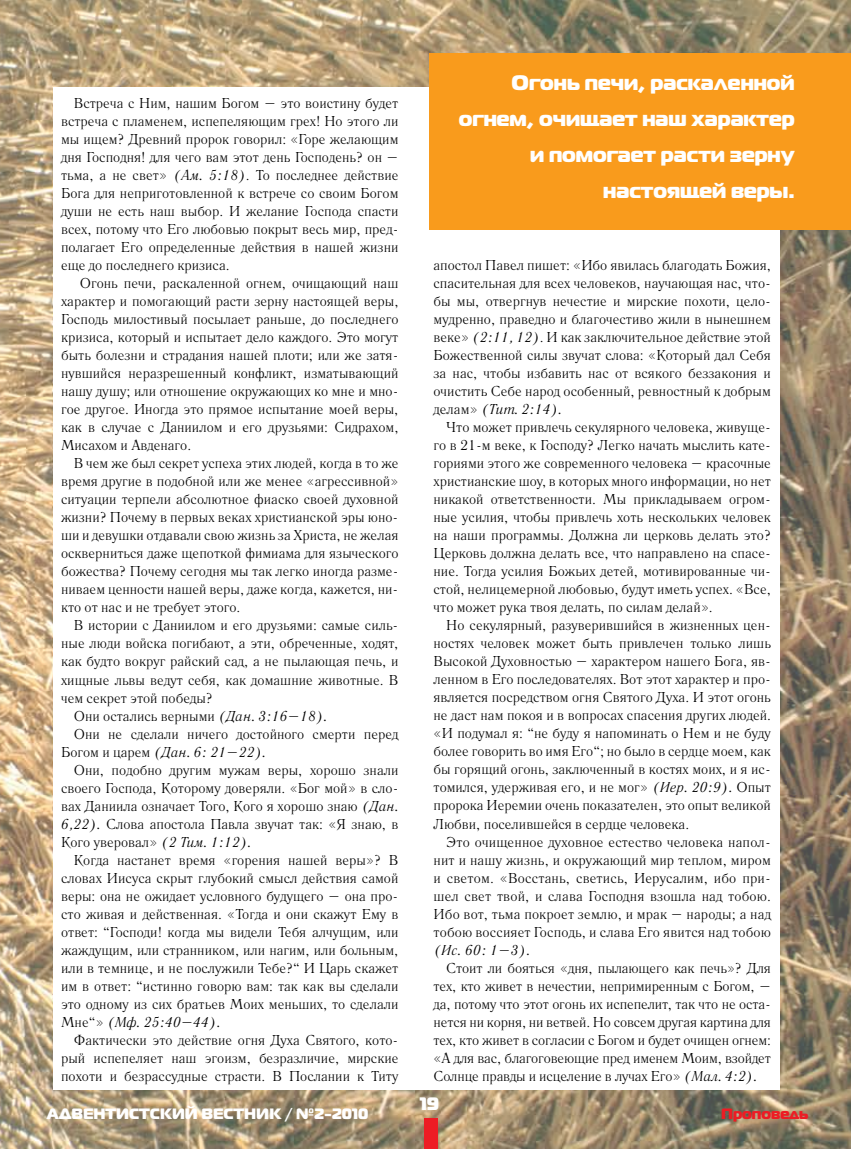
<style>
.page{position:relative;width:851px;height:1149px;background:#fff}
.page>*{position:absolute;margin:0;border:0;box-sizing:border-box;transform-origin:0 0}
.t1{font:21px/36px "Magistral Black C";color:#fff;text-align:right}
.t2{font:18px "Magistral Black C";color:#fff}
.t3{font:15px "Magistral Black C";color:#fff}
.t4{font:15px "Magistral Black C";color:#ed1c24}
.t5{font:14.25px/18px "Literaturnaya C";color:#000;text-align:justify}
.t6{font:italic 14.25px "Literaturnaya C";color:#000}
.s1{font-style:italic}
.s2{font-style:normal}
</style>
<div class="page">
<img style="left:0;top:0;width:850px;height:1148px">
<div style="left:424px;top:1117px;width:13px;height:31px;background:#ed1c24"></div>
<div style="left:53px;top:87px;width:726px;height:1002px;background:#fff"></div>
<div style="left:429px;top:53px;width:421px;height:177px;background:#f99b1c"></div>
<p class="t5" style="left:61px;top:94px;width:339px;text-indent:13px">Встреча с Ним, нашим Богом – это воистину будет встреча с пламенем, испепеляющим грех! Но этого ли мы ищем? Древний пророк говорил: «Горе желающим дня Господня! для чего вам этот день Господень? он – тьма, а не свет» <span class="s1">(Ам. 5:18)</span>. То последнее действие Бога для неприготовленной к встрече со своим Богом души не есть наш выбор. И желание Господа спасти всех, потому что Его любовью покрыт весь мир, пред&shy;полагает Его определенные действия в нашей жизни еще до последнего кризиса.</p>
<p class="t5" style="left:61px;top:274px;width:339px;text-indent:19px">Огонь печи, раскаленной огнем, очищающий наш характер и помогающий расти зерну настоящей веры, Господь милостивый посылает раньше, до последнего кризиса, который и испытает дело каждого. Это могут быть болезни и страдания нашей плоти; или же затя&shy;нувшийся неразрешенный конфликт, изматывающий нашу душу; или отношение окружающих ко мне и мно&shy;гое другое. Иногда это прямое испытание моей веры, как в случае с Даниилом и его друзьями: Сидрахом, Мисахом и Авденаго.</p>
<p class="t5" style="left:61px;top:454px;width:339px;text-indent:13px">В чем же был секрет успеха этих людей, когда в то же время другие в подобной или же менее «агрессивной» ситуации терпели абсолютное фиаско своей духовной жизни? Почему в первых веках христианской эры юно&shy;ши и девушки отдавали свою жизнь за Христа, не желая оскверниться даже щепоткой фимиама для языческого божества? Почему сегодня мы так легко иногда разме&shy;ниваем ценности нашей веры, даже когда, кажется, ни&shy;кто от нас и не требует этого.</p>
<p class="t5" style="left:74px;top:616px;width:326px">В истории с Даниилом и его друзьями: самые силь-</p>
<p class="t5" style="left:61px;top:634px;width:339px">ные люди войска погибают, а эти, обреченные, ходят,</p>
<p class="t5" style="left:61px;top:652px;width:339px">как будто вокруг райский сад, а не пылающая печь, и</p>
<p class="t5" style="left:61px;top:670px;width:339px">хищные львы ведут себя, как домашние животные. В</p>
<p class="t5" style="left:61px;top:688px;width:153px">чем секрет этой победы?</p>
<p class="t5" style="left:74px;top:706px;width:255px">Они остались верными <span class="s1">(Дан. 3:16–18).</span></p>
<p class="t5" style="left:74px;top:724px;width:326px">Они не сделали ничего достойного смерти перед</p>
<p class="t6" style="left:61px;top:743px;width:206px"><span class="s2">Богом и царем</span> (Дан. 6: 21–22).</p>
<p class="t5" style="left:74px;top:760px;width:326px">Они, подобно другим мужам веры, хорошо знали</p>
<p class="t5" style="left:61px;top:778px;width:339px">своего Господа, Которому доверяли. «Бог мой» в сло-</p>
<p class="t5" style="left:61px;top:796px;width:339px">вах Даниила означает Того, Кого я хорошо знаю <span class="s1">(Дан.</span></p>
<p class="t5" style="left:61px;top:814px;width:339px"><span class="s1">6,22).</span> Слова апостола Павла звучат так: «Я знаю, в</p>
<p class="t5" style="left:61px;top:832px;width:192px">Кого уверовал» <span class="s1">(2 Тим. 1:12).</span></p>
<p class="t5" style="left:74px;top:850px;width:326px">Когда настанет время «горения нашей веры»? В</p>
<p class="t5" style="left:61px;top:868px;width:339px">словах Иисуса скрыт глубокий смысл действия самой</p>
<p class="t5" style="left:61px;top:886px;width:339px">веры: она не ожидает условного будущего – она про-</p>
<p class="t5" style="left:61px;top:904px;width:339px">сто живая и действенная. «Тогда и они скажут Ему в</p>
<p class="t5" style="left:61px;top:922px;width:339px">ответ: “Господи! когда мы видели Тебя алчущим, или</p>
<p class="t5" style="left:61px;top:940px;width:339px">жаждущим, или странником, или нагим, или больным,</p>
<p class="t5" style="left:61px;top:958px;width:339px">или в темнице, и не послужили Тебе?“ И Царь скажет</p>
<p class="t5" style="left:61px;top:976px;width:339px">им в ответ: “истинно говорю вам: так как вы сделали</p>
<p class="t5" style="left:61px;top:994px;width:339px">это одному из сих братьев Моих меньших, то сделали</p>
<p class="t6" style="left:61px;top:1013px;width:161px"><span class="s2">Мне“»</span> (Мф. 25:40–44).</p>
<p class="t5" style="left:74px;top:1030px;width:326px">Фактически это действие огня Духа Святого, кото-</p>
<p class="t5" style="left:61px;top:1048px;width:339px">рый испепеляет наш эгоизм, безразличие, мирские</p>
<p class="t5" style="left:61px;top:1066px;width:339px">похоти и безрассудные страсти. В Послании к Титу</p>
<p class="t3" style="left:47px;top:1103px;width:323px">АДВЕНТИСТСКИЙ ВЕСТНИК / №2-2010</p>
<h1 class="t1" style="left:459px;top:63px;width:337px">Огонь печи, раскаленной огнем, очищает наш характер и помогает расти зерну настоящей веры.</h1>
<p class="t5" style="left:433px;top:256px;width:339px">апостол Павел пишет: «Ибо явилась благодать Божия, спасительная для всех человеков, научающая нас, что&shy;бы мы, отвергнув нечестие и мирские похоти, цело&shy;мудренно, праведно и благочестиво жили в нынешнем веке» <span class="s1">(2:11, 12)</span>. И как заключительное действие этой Божественной силы звучат слова: «Который дал Себя за нас, чтобы избавить нас от всякого беззакония и очистить Себе народ особенный, ревностный к добрым делам» <span class="s1">(Тит. 2:14).</span></p>
<p class="t5" style="left:433px;top:418px;width:339px;text-indent:13px">Что может привлечь секулярного человека, живуще&shy;го в 21-м веке, к Господу? Легко начать мыслить кате&shy;гориями этого же современного человека – красочные христианские шоу, в которых много информации, но нет никакой ответственности. Мы прикладываем огром&shy;ные усилия, чтобы привлечь хоть нескольких человек на наши программы. Должна ли церковь делать это?<br>Церковь должна делать все, что направлено на спасе&shy;ние. Тогда усилия Божьих детей, мотивированные чи&shy;стой, нелицемерной любовью, будут иметь успех. «Все, что может рука твоя делать, по силам делай».</p>
<p class="t5" style="left:433px;top:616px;width:339px;text-indent:13px">Но секулярный, разуверившийся в жизненных цен&shy;ностях человек может быть привлечен только лишь Высокой Духовностью – характером нашего Бога, яв&shy;ленном в Его последователях. Вот этот характер и про&shy;является посредством огня Святого Духа. И этот огонь не даст нам покоя и в вопросах спасения других людей. «И подумал я: “не буду я напоминать о Нем и не буду более говорить во имя Его“; но было в сердце моем, как бы горящий огонь, заключенный в костях моих, и я ис&shy;томился, удерживая его, и не мог» <span class="s1">(Иер. 20:9).</span> Опыт пророка Иеремии очень показателен, это опыт великой Любви, поселившейся в сердце человека.</p>
<p class="t5" style="left:433px;top:832px;width:339px;text-indent:13px">Это очищенное духовное естество человека напол&shy;нит и нашу жизнь, и окружающий мир теплом, миром и светом. «Восстань, светись, Иерусалим, ибо при&shy;шел свет твой, и слава Господня взошла над тобою.<br>Ибо вот, тьма покроет землю, и мрак – народы; а над тобою воссияет Господь, и слава Его явится над тобою</p>
<p class="t6" style="left:433px;top:941px;width:98px">(Ис. 60: 1–3).</p>
<p class="t5" style="left:433px;top:958px;width:339px;text-indent:13px">Стоит ли бояться «дня, пылающего как печь»? Для тех, кто живет в нечестии, непримиренным с Богом, – да, потому что этот огонь их испепелит, так что не оста&shy;нется ни корня, ни ветвей. Но совсем другая картина для тех, кто живет в согласии с Богом и будет очищен огнем: «А для вас, благоговеющие пред именем Моим, взойдет Солнце правды и исцеление в лучах Его» <span class="s1">(Мал. 4:2).</span></p>
<p class="t2" style="left:419px;top:1091px;width:21px">19</p>
<p class="t4" style="left:721px;top:1103px;width:89px">Проповедь</p>
</div>
